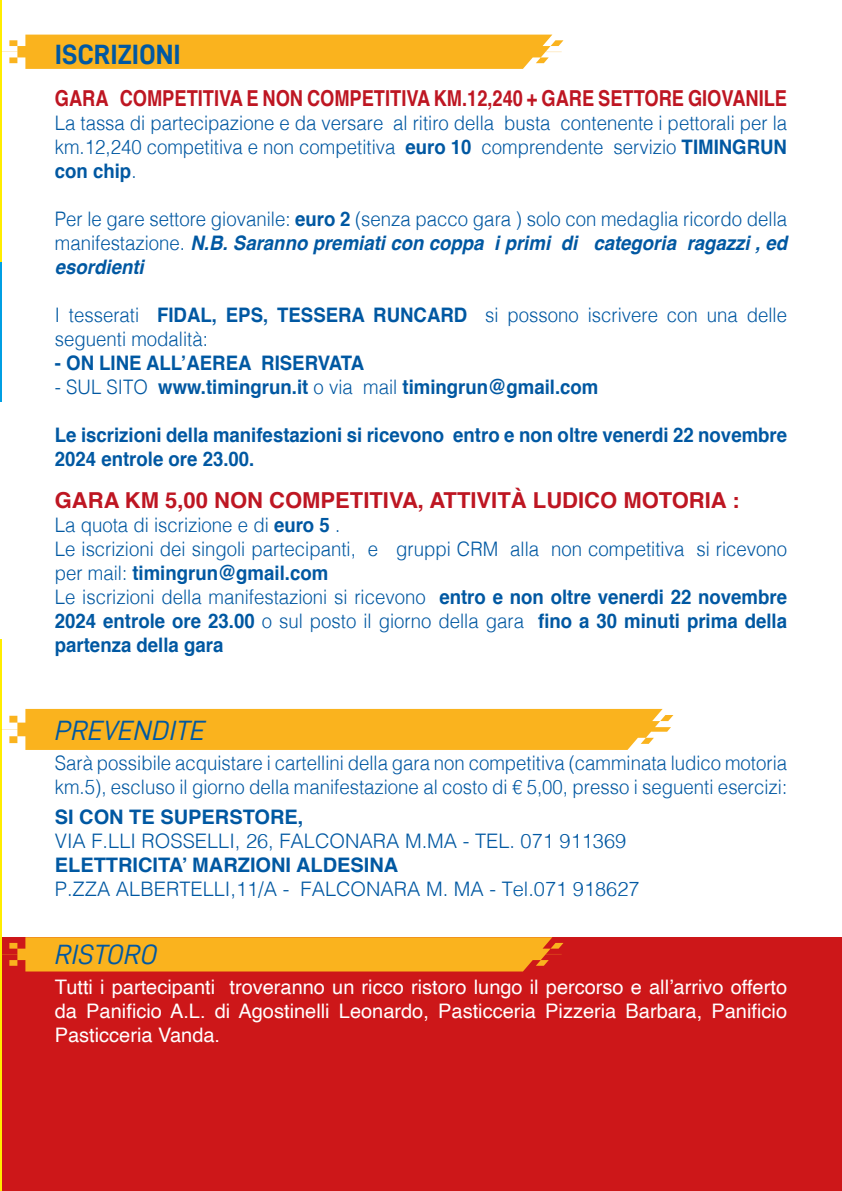
<style>
.page{position:relative;width:842px;height:1191px;background:#fff}
.page>*{position:absolute;margin:0;border:0;box-sizing:border-box;transform-origin:0 0}
.t1{font:28px "D DIN Italic";color:#0058a2}
.t2{font:28px "D DIN Bold";color:#0058a2}
.t3{font:700 22px "Helvetica";color:#be1622;scale:.83 1}
.t4{font:700 22px "Helvetica";color:#be1622}
.t5{font:300 20px/24px "Helvetica";color:#0058a2;scale:.93 1}
.t6{font:700 20px/24px "Helvetica";color:#0058a2;scale:.93 1}
.t7{font:20px/24px "Helvetica";color:#fff;text-align:justify}
.t8{font:300 20px "Helvetica";color:#0058a2}
.t9{font:700 20px "Helvetica";color:#0058a2}
.s1{font-weight:700}
.s2{font-weight:700;font-style:italic}
.s3{font-weight:300}
</style>
<div class="page">
<hr style="left:0;top:261px;width:1px;height:140px;background:#009fe3">
<hr style="left:0;top:0;width:1px;height:261px;background:#ffed00">
<div style="left:1px;top:937px;width:841px;height:254px;background:#cd1719"></div>
<hr style="left:0;top:639px;width:1px;height:552px;background:#ffed00">
<svg style="left:1px;top:35px;width:562px;height:34px;background:#fab82d"></svg>
<svg style="left:1px;top:709px;width:672px;height:41px;background:#fab729"></svg>
<svg style="left:1px;top:937px;width:562px;height:34px;background:#f6a81d"></svg>
<h1 class="t2" style="left:55px;top:38px;width:127px">ISCRIZIONI</h1>
<p class="t3" style="left:55px;top:83px;width:884px">GARA COMPETITIVA E NON COMPETITIVA KM.12,240 + GARE SETTORE GIOVANILE</p>
<p class="t5" style="left:55px;top:109px;width:789px;text-align:justify">La tassa di partecipazione e da versare al ritiro della busta contenente i pettorali per la km.12,240 competitiva e non competitiva <span class="s1">euro 10</span> comprendente servizio <span class="s1">TIMINGRUN con chip</span>.</p>
<p class="t5" style="left:55px;top:205px;width:789px;text-align:justify">Per le gare settore giovanile: <span class="s1">euro 2</span> (senza pacco gara ) solo con medaglia ricordo della manifestazione. <span class="s2">N.B. Saranno premiati con coppa i primi di categoria ragazzi , ed esordienti</span></p>
<p class="t5" style="left:55px;top:301px;width:789px">I tesserati <span class="s1">FIDAL, EPS, TESSERA RUNCARD</span> si possono iscrivere con una delle seguenti modalità:</p>
<p class="t6" style="left:55px;top:352px;width:334px">- ON LINE ALL’AEREA RISERVATA</p>
<p class="t6" style="left:55px;top:376px;width:586px"><span class="s3">- SUL SITO</span> www.timingrun.it <span class="s3">o via mail</span> timingrun@gmail.com</p>
<p class="t6" style="left:55px;top:424px;width:789px">Le iscrizioni della manifestazioni si ricevono entro e non oltre venerdi 22 novembre<br>2024 entrole ore 23.00.</p>
<p class="t4" style="left:55px;top:485px;width:686px">GARA KM 5,00 NON COMPETITIVA, ATTIVITÀ LUDICO MOTORIA :</p>
<p class="t5" style="left:55px;top:511px;width:789px">La quota di iscrizione e di <span class="s1">euro 5</span> .<br>Le iscrizioni dei singoli partecipanti, e gruppi CRM alla non competitiva si ricevono per mail: <span class="s1">timingrun@gmail.com<br></span>Le iscrizioni della manifestazioni si ricevono <span class="s1">entro e non oltre venerdi 22 novembre 2024 entrole ore 23.00</span> o sul posto il giorno della gara <span class="s1">fino a 30 minuti prima della partenza della gara</span></p>
<h1 class="t1" style="left:55px;top:715px;width:152px">PREVENDITE</h1>
<p class="t5" style="left:55px;top:749px;width:789px">Sarà possibile acquistare i cartellini della gara non competitiva (camminata ludico motoria km.5), escluso il giorno della manifestazione al costo di € 5,00, presso i seguenti esercizi:</p>
<p class="t9" style="left:55px;top:803px;width:250px">SI CON TE SUPERSTORE,</p>
<p class="t8" style="left:55px;top:823px;width:573px">VIA F.LLI ROSSELLI, 26, FALCONARA M.MA - TEL. 071 911369</p>
<p class="t9" style="left:55px;top:851px;width:345px">ELETTRICITA’ MARZIONI ALDESINA</p>
<p class="t8" style="left:55px;top:871px;width:586px">P.ZZA ALBERTELLI,11/A - FALCONARA M. MA - Tel.071 918627</p>
<h1 class="t1" style="left:55px;top:939px;width:104px">RISTORO</h1>
<p class="t7" style="left:55px;top:975px;width:734px">Tutti i partecipanti troveranno un ricco ristoro lungo il percorso e all’arrivo offerto da Panificio A.L. di Agostinelli Leonardo, Pasticceria Pizzeria Barbara, Panificio Pasticceria Vanda.</p>
</div>
